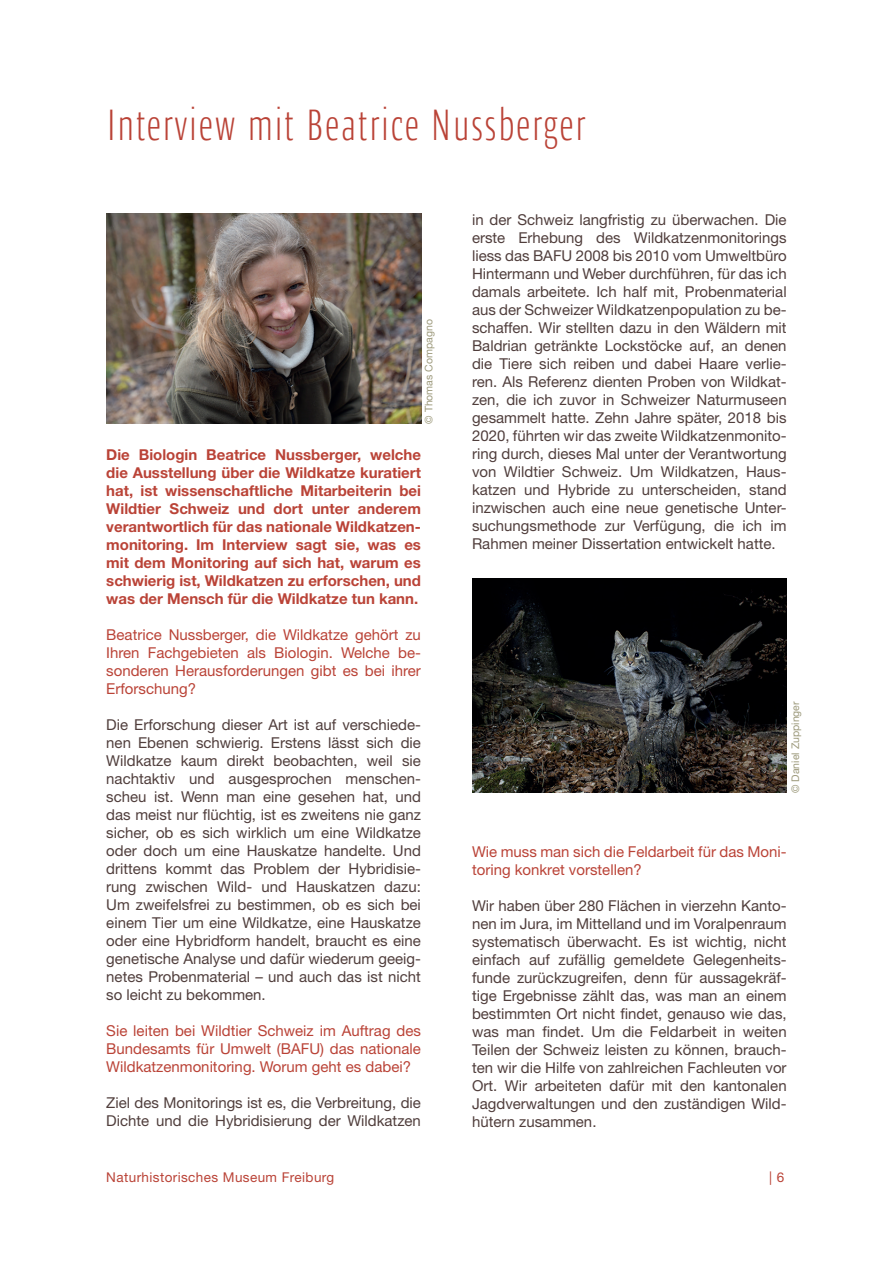
<style>
.page{position:relative;width:893px;height:1263px;background:#fff}
.page>*{position:absolute;margin:0;border:0;box-sizing:border-box;transform-origin:0 0}
.t1{font:300 45px "Ardoise Std Compact";letter-spacing:.05em;color:#ba4337}
.t2{font:15px/18px "Helvetica Neue";color:#503e3c;text-align:justify}
.t3{font:700 15px/18px "Helvetica Neue";color:#ba4337;text-align:justify}
.t4{font:15px/18px "Helvetica Neue";color:#ba4337;text-align:justify}
.t5{font:13.5px "Helvetica Neue";letter-spacing:.03em;color:#ba4337}
.t6{font:10.5px "Helvetica Neue";color:#9d9a7c}
</style>
<div class="page">
<img style="left:106px;top:213px;width:315px;height:210px">
<img style="left:472px;top:578px;width:315px;height:215px">
<h1 class="t1" style="left:107px;top:99px;width:480px">Interview mit Beatrice Nussberger</h1>
<p class="t6" style="left:422px;top:424px;width:106px;rotate:-90deg">© Thomas Compagno</p>
<p class="t3" style="left:106px;top:446px;width:316px">Die Biologin Beatrice Nussberger, welche die Ausstellung über die Wildkatze kuratiert hat, ist wissenschaftliche Mitarbeiterin bei Wildtier Schweiz und dort unter anderem verantwortlich für das nationale Wildkatzen&shy;monitoring. Im Interview sagt sie, was es mit dem Monitoring auf sich hat, warum es schwierig ist, Wildkatzen zu erforschen, und was der Mensch für die Wildkatze tun kann.</p>
<p class="t4" style="left:106px;top:626px;width:316px">Beatrice Nussberger, die Wildkatze gehört zu Ihren Fachgebieten als Biologin. Welche be&shy;sonderen Herausforderungen gibt es bei ihrer Erforschung?</p>
<p class="t2" style="left:106px;top:716px;width:316px">Die Erforschung dieser Art ist auf verschiede&shy;nen Ebenen schwierig. Erstens lässt sich die Wildkatze kaum direkt beobachten, weil sie nachtaktiv und ausgesprochen menschen&shy;scheu ist. Wenn man eine gesehen hat, und das meist nur flüchtig, ist es zweitens nie ganz sicher, ob es sich wirklich um eine Wildkatze oder doch um eine Hauskatze handelte. Und drittens kommt das Problem der Hybridisie&shy;rung zwischen Wild- und Hauskatzen dazu:<br>Um zweifelsfrei zu bestimmen, ob es sich bei einem Tier um eine Wildkatze, eine Hauskatze oder eine Hybridform handelt, braucht es eine genetische Analyse und dafür wiederum geeig&shy;netes Probenmaterial – und auch das ist nicht so leicht zu bekommen.</p>
<p class="t4" style="left:106px;top:1022px;width:316px">Sie leiten bei Wildtier Schweiz im Auftrag des Bundesamts für Umwelt (BAFU) das nationale Wildkatzenmonitoring. Worum geht es dabei?</p>
<p class="t2" style="left:106px;top:1094px;width:316px">Ziel des Monitorings ist es, die Verbreitung, die<br>Dichte und die Hybridisierung der Wildkatzen</p>
<p class="t2" style="left:472px;top:211px;width:316px">in der Schweiz langfristig zu überwachen. Die erste Erhebung des Wildkatzenmonitorings liess das BAFU 2008 bis 2010 vom Umweltbüro Hintermann und Weber durchführen, für das ich damals arbeitete. Ich half mit, Probenmaterial aus der Schweizer Wildkatzenpopulation zu be&shy;schaffen. Wir stellten dazu in den Wäldern mit Baldrian getränkte Lockstöcke auf, an denen die Tiere sich reiben und dabei Haare verlie&shy;ren. Als Referenz dienten Proben von Wildkat&shy;zen, die ich zuvor in Schweizer Naturmuseen gesammelt hatte. Zehn Jahre später, 2018 bis 2020, führten wir das zweite Wildkatzenmonito&shy;ring durch, dieses Mal unter der Verantwortung von Wildtier Schweiz. Um Wildkatzen, Haus&shy;katzen und Hybride zu unterscheiden, stand inzwischen auch eine neue genetische Unter&shy;suchungsmethode zur Verfügung, die ich im Rahmen meiner Dissertation entwickelt hatte.</p>
<p class="t6" style="left:789px;top:793px;width:93px;rotate:-90deg">© Daniel Zuppinger</p>
<p class="t4" style="left:472px;top:842px;width:316px">Wie muss man sich die Feldarbeit für das Moni&shy;toring konkret vorstellen?</p>
<p class="t2" style="left:472px;top:896px;width:316px">Wir haben über 280 Flächen in vierzehn Kanto&shy;nen im Jura, im Mittelland und im Voralpenraum systematisch überwacht. Es ist wichtig, nicht einfach auf zufällig gemeldete Gelegenheits&shy;funde zurückzugreifen, denn für aussagekräf&shy;tige Ergebnisse zählt das, was man an einem bestimmten Ort nicht findet, genauso wie das, was man findet. Um die Feldarbeit in weiten Teilen der Schweiz leisten zu können, brauch&shy;ten wir die Hilfe von zahlreichen Fachleuten vor Ort. Wir arbeiteten dafür mit den kantonalen Jagdverwaltungen und den zuständigen Wild&shy;hütern zusammen.</p>
<p class="t5" style="left:106px;top:1169px;width:229px">Naturhistorisches Museum Freiburg</p>
<p class="t5" style="left:769px;top:1169px;width:17px">| 6</p>
</div>
